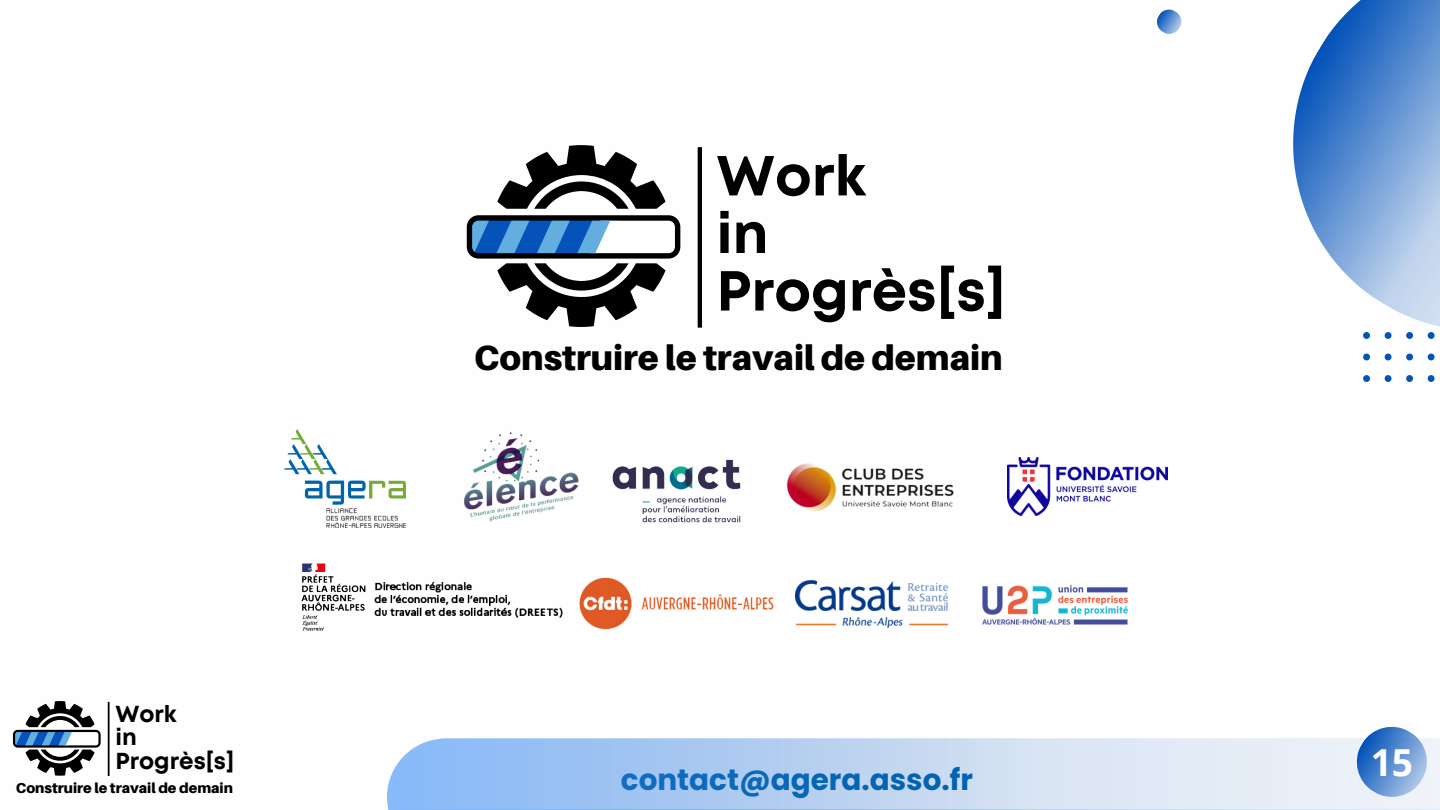
<style>
.page{position:relative;width:1440px;height:810px;background:#fff}
.page>*{position:absolute;margin:0;border:0;box-sizing:border-box;transform-origin:0 0}
.t1{font:700 56.3px/57.6px "Mont";color:#000}
.t2{font:700 37.2px "Open Sans";color:#fefefe}
.t3{font:900 35px "Aileron";color:#000}
.t4{font:700 29.5px "Poppins";color:#0067ac}
.t5{font:700 23.1px/23.6px "Mont";color:#000}
.t6{font:900 14.4px "Aileron";color:#000}
</style>
<div class="page">
<div style="left:467px;top:215px;width:213px;height:44px;background:#000;border-radius:12px"></div>
<svg style="left:472px;top:145px;width:203px;height:182px"></svg>
<hr style="left:698px;top:147px;width:4px;height:181px;background:#000">
<svg style="left:13px;top:730px;width:88px;height:18px"></svg>
<svg style="left:15px;top:701px;width:83px;height:75px"></svg>
<hr style="left:108px;top:702px;width:2px;height:74px;background:#000">
<div style="left:387px;top:739px;width:1053px;height:71px;background:linear-gradient(to right,#8cb8f2,#f9f8f6)"></div>
<svg style="left:1352px;top:726px;width:80px;height:76px"></svg>
<img style="left:284px;top:430px;width:121px;height:97px">
<img style="left:612px;top:459px;width:129px;height:64px">
<img style="left:796px;top:580px;width:152px;height:47px">
<img style="left:579px;top:577px;width:195px;height:53px">
<img style="left:786px;top:463px;width:168px;height:49px">
<img style="left:301px;top:563px;width:61px;height:68px">
<img style="left:362px;top:582px;width:201px;height:36px">
<img style="left:464px;top:432px;width:115px;height:90px">
<img style="left:1008px;top:457px;width:159px;height:59px">
<img style="left:982px;top:585px;width:147px;height:40px">
<svg style="left:1293px;top:0;width:147px;height:327px"></svg>
<svg style="left:1157px;top:9px;width:25px;height:25px"></svg>
<svg style="left:1363px;top:332px;width:72px;height:50px"></svg>
<p class="t5" style="left:115px;top:704px;width:120px">Work<br>in<br>Progrès[s]</p>
<p class="t6" style="left:16px;top:779px;width:219px">Construire le travail de demain</p>
<p class="t1" style="left:716px;top:151px;width:291px">Work<br>in<br>Progrès[s]</p>
<p class="t3" style="left:474px;top:336px;width:531px">Construire le travail de demain</p>
<p class="t4" style="left:621px;top:759px;width:354px">contact@agera.asso.fr</p>
<h1 class="t2" style="left:1371px;top:736px;width:44px">15</h1>
</div>
